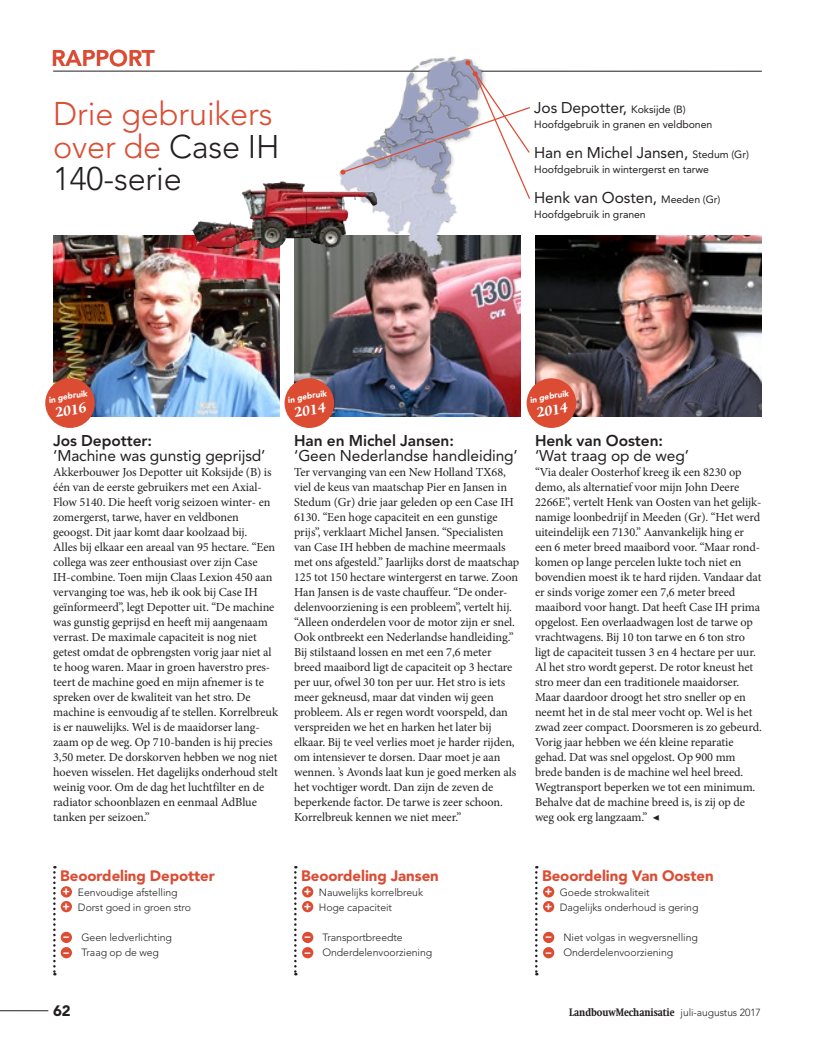
<style>
.page{position:relative;width:815px;height:1046px;background:#fff}
.page>*{position:absolute;margin:0;border:0;box-sizing:border-box;transform-origin:0 0}
.t1{font:300 32.5px/32.5px "Avenir LT Std";letter-spacing:-.005em;color:#db4c33}
.t2{font:800 22.5px "Avenir LT Std";color:#db4c33}
.t3{font:15.5px "Avenir LT Std";letter-spacing:-.005em;color:#231f20}
.t4{font:800 15.5px "Avenir LT Std";letter-spacing:-.005em;color:#231f20}
.t5{font:900 15px "Avenir LT Std";letter-spacing:-.005em;color:#db4c33}
.t6{font:900 15px "Avenir LT Std";color:#231f20}
.t7{font:italic 900 14.62px "Berkeley Std";color:#fff}
.t8{font:12.25px/15px "Minion Pro";letter-spacing:-.005em;color:#231f20}
.t9{font:900 11.25px "Avenir LT Std";color:#fff}
.t10{font:300 10.5px/15px "Avenir LT Std";letter-spacing:-.005em;color:#231f20}
.t11{font:10.5px "Avenir LT Std";letter-spacing:-.005em;color:#231f20}
.t12{font:800 10.5px "Swift";letter-spacing:-.005em;color:#231f20;scale:.83 1}
.t13{font:italic 900 8.38px "Avenir LT Std";color:#fff}
.s1{color:#231f20}
.s2{font-size:10.5px}
.s3{font-family:"Avenir LT Std";font-weight:300;font-size:10.25px}
</style>
<div class="page">
<hr style="left:53px;top:71px;width:709px;height:1px;background:#231f20">
<hr style="left:0;top:1010px;width:48px;height:1px;background:#231f20">
<img style="left:294px;top:236px;width:227px;height:180px">
<img style="left:535px;top:236px;width:227px;height:180px">
<img style="left:337px;top:171px;width:134px;height:89px">
<img style="left:440px;top:56px;width:14px;height:4px">
<img style="left:411px;top:200px;width:60px;height:13px">
<img style="left:53px;top:236px;width:227px;height:180px">
<div style="left:45px;top:378px;width:50px;height:50px;background:#db4c33;border-radius:50%"></div>
<div style="left:285px;top:378px;width:49px;height:50px;background:#db4c33;border-radius:50%"></div>
<div style="left:527px;top:378px;width:49px;height:50px;background:#db4c33;border-radius:50%"></div>
<div style="left:61px;top:886px;width:11px;height:11px;background:#db4c33;border-radius:50%"></div>
<div style="left:302px;top:886px;width:11px;height:11px;background:#db4c33;border-radius:50%"></div>
<div style="left:543px;top:886px;width:11px;height:11px;background:#db4c33;border-radius:50%"></div>
<div style="left:61px;top:900px;width:11px;height:12px;background:#db4c33;border-radius:50%"></div>
<div style="left:302px;top:900px;width:11px;height:12px;background:#db4c33;border-radius:50%"></div>
<div style="left:543px;top:900px;width:11px;height:12px;background:#db4c33;border-radius:50%"></div>
<div style="left:61px;top:931px;width:11px;height:11px;background:#db4c33;border-radius:50%"></div>
<div style="left:302px;top:931px;width:11px;height:11px;background:#db4c33;border-radius:50%"></div>
<div style="left:543px;top:931px;width:11px;height:11px;background:#db4c33;border-radius:50%"></div>
<div style="left:61px;top:946px;width:11px;height:12px;background:#db4c33;border-radius:50%"></div>
<div style="left:302px;top:946px;width:11px;height:12px;background:#db4c33;border-radius:50%"></div>
<div style="left:543px;top:946px;width:11px;height:12px;background:#db4c33;border-radius:50%"></div>
<svg style="left:53px;top:866px;width:3px;height:109px"></svg>
<svg style="left:294px;top:866px;width:3px;height:109px"></svg>
<svg style="left:535px;top:866px;width:3px;height:109px"></svg>
<svg style="left:340px;top:60px;width:191px;height:140px"></svg>
<img style="left:191px;top:181px;width:91px;height:68px">
<h2 class="t2" style="left:51px;top:44px;width:105px">RAPPORT</h2>
<h1 class="t1" style="left:53px;top:98px;width:228px">Drie gebruikers over de <span class="s1">Case IH<br>140-serie</span></h1>
<p class="t3" style="left:534px;top:98px;width:153px">Jos Depotter, <span class="s2">Koksijde (B)</span></p>
<p class="t11" style="left:534px;top:118px;width:180px">Hoofdgebruik in granen en veldbonen</p>
<p class="t3" style="left:534px;top:143px;width:216px">Han en Michel Jansen, <span class="s2">Stedum (Gr)</span></p>
<p class="t11" style="left:534px;top:163px;width:176px">Hoofdgebruik in wintergerst en tarwe</p>
<p class="t3" style="left:534px;top:188px;width:188px">Henk van Oosten, <span class="s2">Meeden (Gr)</span></p>
<p class="t11" style="left:534px;top:208px;width:113px">Hoofdgebruik in granen</p>
<p class="t13" style="left:48px;top:395px;width:41px;rotate:-10deg">in gebruik</p>
<p class="t13" style="left:287px;top:395px;width:41px;rotate:-10deg">in gebruik</p>
<p class="t13" style="left:529px;top:395px;width:41px;rotate:-10deg">in gebruik</p>
<p class="t7" style="left:54px;top:405px;width:33px;rotate:-10deg">2016</p>
<p class="t7" style="left:293px;top:405px;width:33px;rotate:-10deg">2014</p>
<p class="t7" style="left:536px;top:405px;width:33px;rotate:-10deg">2014</p>
<p class="t4" style="left:53px;top:431px;width:100px">Jos Depotter:</p>
<p class="t3" style="left:53px;top:446px;width:214px">‘Machine was gunstig geprijsd’</p>
<p class="t8" style="left:53px;top:464px;width:227px">Akkerbouwer Jos Depotter uit Koksijde (B) is één van de eerste gebruikers met een Axial-Flow 5140. Die heeft vorig seizoen winter- en zomergerst, tarwe, haver en veldbonen geoogst. Dit jaar komt daar koolzaad bij.<br>Alles bij elkaar een areaal van 95 hectare. “Een collega was zeer enthousiast over zijn Case IH-combine. Toen mijn Claas Lexion 450 aan vervanging toe was, heb ik ook bij Case IH geïnformeerd”, legt Depotter uit. “De machine was gunstig geprijsd en heeft mij aangenaam verrast. De maximale capaciteit is nog niet getest omdat de opbrengsten vorig jaar niet al te hoog waren. Maar in groen haverstro pres&shy;teert de machine goed en mijn afnemer is te spreken over de kwaliteit van het stro. De machine is eenvoudig af te stellen. Korrelbreuk is er nauwelijks. Wel is de maaidorser lang&shy;zaam op de weg. Op 710-banden is hij precies 3,50 meter. De dorskorven hebben we nog niet hoeven wisselen. Het dagelijks onderhoud stelt weinig voor. Om de dag het luchtfilter en de radiator schoonblazen en eenmaal AdBlue tanken per seizoen.”</p>
<p class="t4" style="left:294px;top:431px;width:161px">Han en Michel Jansen:</p>
<p class="t3" style="left:294px;top:446px;width:225px">‘Geen Nederlandse handleiding’</p>
<p class="t8" style="left:294px;top:464px;width:227px">Ter vervanging van een New Holland TX68, viel de keus van maatschap Pier en Jansen in Stedum (Gr) drie jaar geleden op een Case IH 6130. “Een hoge capaciteit en een gunstige prijs”, verklaart Michel Jansen. “Specialisten van Case IH hebben de machine meermaals met ons afgesteld.” Jaarlijks dorst de maatschap 125 tot 150 hectare wintergerst en tarwe. Zoon Han Jansen is de vaste chauffeur. “De onder&shy;delenvoorziening is een probleem”, vertelt hij. “Alleen onderdelen voor de motor zijn er snel.<br>Ook ontbreekt een Nederlandse handleiding.” Bij stilstaand lossen en met een 7,6 meter breed maaibord ligt de capaciteit op 3 hectare per uur, ofwel 30 ton per uur. Het stro is iets meer gekneusd, maar dat vinden wij geen probleem. Als er regen wordt voorspeld, dan verspreiden we het en harken het later bij elkaar. Bij te veel verlies moet je harder rijden, om intensiever te dorsen. Daar moet je aan wennen. ’s Avonds laat kun je goed merken als het vochtiger wordt. Dan zijn de zeven de beperkende factor. De tarwe is zeer schoon.<br>Korrelbreuk kennen we niet meer.”</p>
<p class="t4" style="left:535px;top:431px;width:130px">Henk van Oosten:</p>
<p class="t3" style="left:535px;top:446px;width:156px">‘Wat traag op de weg’</p>
<p class="t8" style="left:535px;top:464px;width:228px">“Via dealer Oosterhof kreeg ik een 8230 op demo, als alternatief voor mijn John Deere 2266E”, vertelt Henk van Oosten van het gelijk&shy;namige loonbedrijf in Meeden (Gr). “Het werd uiteindelijk een 7130.” Aanvankelijk hing er een 6 meter breed maaibord voor. “Maar rond&shy;komen op lange percelen lukte toch niet en bovendien moest ik te hard rijden. Vandaar dat er sinds vorige zomer een 7,6 meter breed maaibord voor hangt. Dat heeft Case IH prima opgelost. Een overlaadwagen lost de tarwe op vrachtwagens. Bij 10 ton tarwe en 6 ton stro ligt de capaciteit tussen 3 en 4 hectare per uur.<br>Al het stro wordt geperst. De rotor kneust het stro meer dan een traditionele maaidorser.<br>Maar daardoor droogt het stro sneller op en neemt het in de stal meer vocht op. Wel is het zwad zeer compact. Doorsmeren is zo gebeurd.<br>Vorig jaar hebben we één kleine reparatie gehad. Dat was snel opgelost. Op 900 mm brede banden is de machine wel heel breed.<br>Wegtransport beperken we tot een minimum.<br>Behalve dat de machine breed is, is zij op de weg ook erg langzaam.” ◀</p>
<p class="t5" style="left:60px;top:866px;width:156px">Beoordeling Depotter</p>
<p class="t10" style="left:78px;top:885px;width:115px">Eenvoudige afstelling<br>Dorst goed in groen stro</p>
<p class="t10" style="left:82px;top:930px;width:92px">Geen ledverlichting<br>Traag op de weg</p>
<p class="t5" style="left:301px;top:866px;width:139px">Beoordeling Jansen</p>
<p class="t10" style="left:319px;top:885px;width:106px">Nauwelijks korrelbreuk<br>Hoge capaciteit</p>
<p class="t10" style="left:322px;top:930px;width:111px">Transportbreedte<br>Onderdelenvoorziening</p>
<p class="t5" style="left:542px;top:866px;width:173px">Beoordeling Van Oosten</p>
<p class="t10" style="left:560px;top:885px;width:140px">Goede strokwaliteit<br>Dagelijks onderhoud is gering</p>
<p class="t10" style="left:563px;top:930px;width:136px">Niet volgas in wegversnelling<br>Onderdelenvoorziening</p>
<p class="t9" style="left:63px;top:884px;width:9px">+</p>
<p class="t9" style="left:304px;top:884px;width:9px">+</p>
<p class="t9" style="left:545px;top:884px;width:9px">+</p>
<p class="t9" style="left:63px;top:899px;width:9px">+</p>
<p class="t9" style="left:304px;top:899px;width:9px">+</p>
<p class="t9" style="left:545px;top:899px;width:9px">+</p>
<p class="t9" style="left:64px;top:929px;width:7px">–</p>
<p class="t9" style="left:305px;top:929px;width:7px">–</p>
<p class="t9" style="left:546px;top:929px;width:7px">–</p>
<p class="t9" style="left:64px;top:944px;width:7px">–</p>
<p class="t9" style="left:305px;top:944px;width:7px">–</p>
<p class="t9" style="left:546px;top:944px;width:7px">–</p>
<p class="t6" style="left:53px;top:1001px;width:19px">62</p>
<p class="t12" style="left:569px;top:1006px;width:232px">LandbouwMechanisatie <span class="s3">juli-augustus 2017</span></p>
</div>
